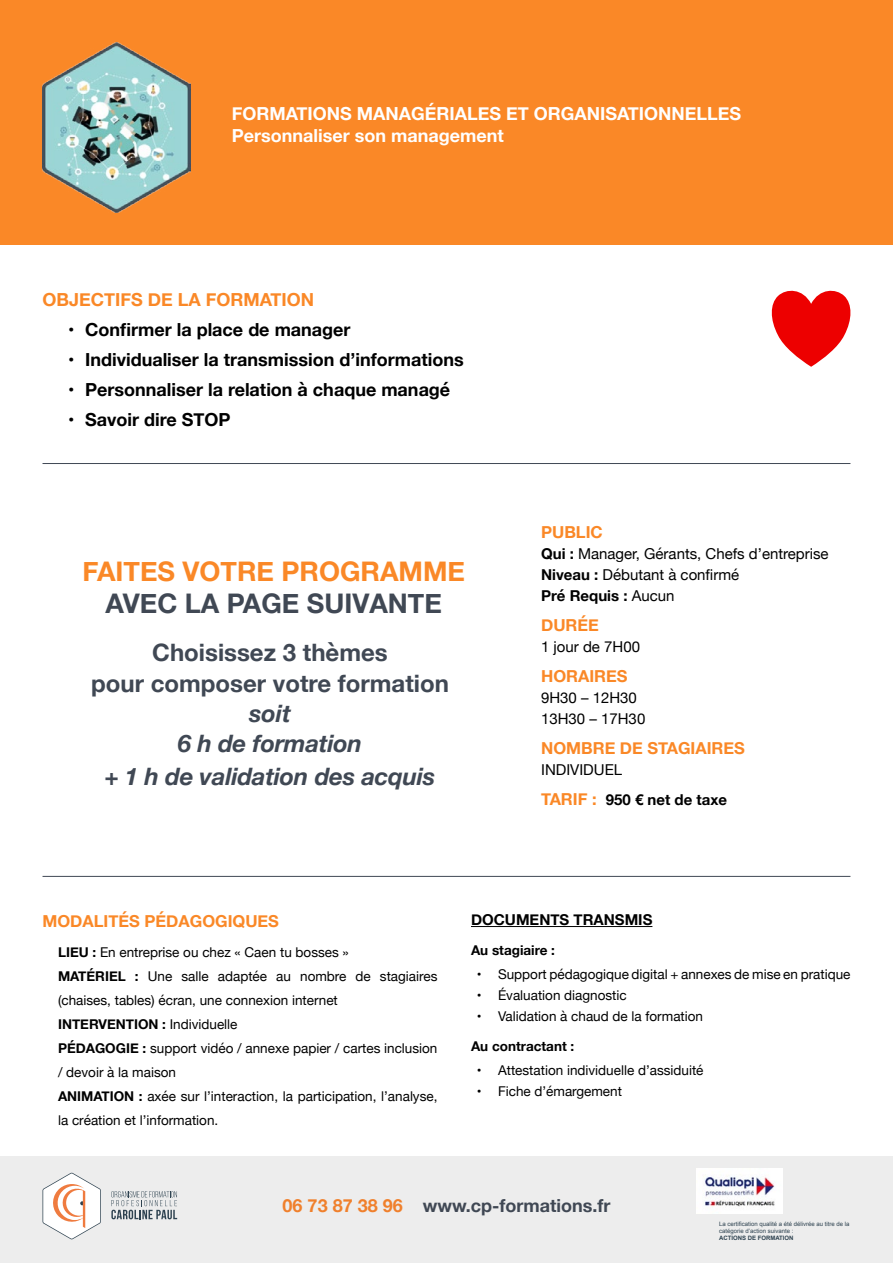
<style>
.page{position:relative;width:893px;height:1263px;background:#fff}
.page>*{position:absolute;margin:0;border:0;box-sizing:border-box;transform-origin:0 0}
.t1{font:700 27px "Helvetica Neue";color:#fa8827}
.t2{font:700 27px "Helvetica Neue";color:#404854}
.t3{font:700 24px/30.2px "Helvetica Neue";color:#404854;text-align:center}
.t4{font:italic 700 24px/30.2px "Helvetica Neue";letter-spacing:-.01em;color:#404854;text-align:center}
.t5{font:700 18px "Helvetica Neue";color:#000}
.t6{font:700 18px/21.6px "Helvetica Neue";color:#fff}
.t7{font:700 18px "Helvetica Neue";color:#404854}
.t8{font:700 18px "Helvetica Neue";color:#fa8827}
.t9{font:700 16.5px "Helvetica Neue";color:#fa8827}
.t10{font:15px/21px "Helvetica Neue";color:#000}
.t11{font:700 15px/30px "Helvetica Neue";color:#000}
.t12{font:13.5px/24px "Helvetica Neue";color:#000}
.t13{font:700 13.5px "Helvetica Neue";color:#000}
.t14{font:6px/7.2px "Arial";color:#2f4351}
.t15{font:700 6px "Arial";color:#2f4351}
.s1{font-weight:700}
.s2{font-weight:400}
.s3{font-size:16.5px;color:#fa8827}
.s4{color:#f0802c}
</style>
<div class="page">
<div style="left:0;top:0;width:893px;height:244px;background:#fa8827"></div>
<div style="left:0;top:1157px;width:893px;height:106px;background:#ededed"></div>
<img style="left:697px;top:1168px;width:85px;height:46px">
<svg style="left:43px;top:1172px;width:58px;height:67px"></svg>
<svg style="left:111px;top:1191px;width:66px;height:28px"></svg>
<img style="left:43px;top:43px;width:148px;height:170px">
<hr style="left:43px;top:463px;width:807px;height:1px;background:#404854">
<hr style="left:43px;top:876px;width:807px;height:1px;background:#404854">
<hr style="left:471px;top:926px;width:181px;height:1px;background:#000">
<svg style="left:772px;top:290px;width:78px;height:77px"></svg>
<h3 class="t6" style="left:232px;top:103px;width:511px">FORMATIONS MANAGÉRIALES ET ORGANISATIONNELLES<br>Personnaliser son management</h3>
<h3 class="t8" style="left:43px;top:285px;width:273px">OBJECTIFS DE LA FORMATION</h3>
<h3 class="t5" style="left:68px;top:315px;width:284px">• Confirmer la place de manager</h3>
<h3 class="t5" style="left:68px;top:345px;width:397px">• Individualiser la transmission d’informations</h3>
<h3 class="t5" style="left:68px;top:375px;width:384px">• Personnaliser la relation à chaque managé</h3>
<h3 class="t5" style="left:68px;top:405px;width:164px">• Savoir dire STOP</h3>
<h1 class="t1" style="left:83px;top:550px;width:384px">FAITES VOTRE PROGRAMME</h1>
<h1 class="t2" style="left:106px;top:582px;width:338px">AVEC LA PAGE SUIVANTE</h1>
<h2 class="t3" style="left:91px;top:638px;width:359px">Choisissez 3 thèmes<br>pour composer votre formation</h2>
<h2 class="t4" style="left:178px;top:699px;width:186px">soit<br>6 h de formation</h2>
<h2 class="t4" style="left:105px;top:762px;width:332px">+ 1 h de validation des acquis</h2>
<p class="t9" style="left:541px;top:519px;width:63px">PUBLIC</p>
<p class="t10" style="left:541px;top:544px;width:289px"><span class="s1">Qui :</span> Manager, Gérants, Chefs d’entreprise<br><span class="s1">Niveau :</span> Débutant à confirmé<br><span class="s1">Pré Requis :</span> Aucun</p>
<p class="t9" style="left:541px;top:612px;width:59px">DURÉE</p>
<p class="t10" style="left:541px;top:637px;width:100px">1 jour de 7H00</p>
<p class="t9" style="left:541px;top:663px;width:88px">HORAIRES</p>
<p class="t10" style="left:541px;top:688px;width:106px">9H30 – 12H30<br>13H30 – 17H30</p>
<p class="t9" style="left:541px;top:735px;width:205px">NOMBRE DE STAGIAIRES</p>
<p class="t11" style="left:541px;top:755px;width:187px"><span class="s2">INDIVIDUEL<br></span><span class="s3">TARIF :</span> 950 € net de taxe</p>
<p class="t9" style="left:43px;top:908px;width:238px">MODALITÉS PÉDAGOGIQUES</p>
<p class="t12" style="left:58px;top:940px;width:381px"><span class="s1">LIEU :</span> En entreprise ou chez « Caen tu bosses »<br><span class="s1">MATÉRIEL :</span> Une salle adaptée au nombre de stagiaires (chaises, tables) écran, une connexion internet <span class="s1">INTERVENTION :</span> Individuelle<br><span class="s1">PÉDAGOGIE :</span> support vidéo / annexe papier / cartes inclusion / devoir à la maison<br><span class="s1">ANIMATION :</span> axée sur l’interaction, la participation, l’analyse, la création et l’information.</p>
<p class="t11" style="left:471px;top:905px;width:183px">DOCUMENTS TRANSMIS</p>
<p class="t13" style="left:471px;top:940px;width:85px">Au stagiaire :</p>
<p class="t12" style="left:477px;top:963px;width:375px">• Support pédagogique digital + annexes de mise en pratique</p>
<p class="t12" style="left:477px;top:984px;width:152px">• Évaluation diagnostic</p>
<p class="t12" style="left:477px;top:1005px;width:228px">• Validation à chaud de la formation</p>
<p class="t13" style="left:471px;top:1036px;width:105px">Au contractant :</p>
<p class="t12" style="left:477px;top:1059px;width:228px">• Attestation individuelle d’assiduité</p>
<p class="t12" style="left:477px;top:1080px;width:147px">• Fiche d’émargement</p>
<h3 class="t7" style="left:283px;top:1192px;width:329px"><span class="s4">06 73 87 38 96</span> www.cp-formations.fr</h3>
<p class="t14" style="left:719px;top:1220px;width:132px">La certification qualité a été délivrée au titre de la catégorie d’action suivante :</p>
<p class="t15" style="left:719px;top:1234px;width:76px">ACTIONS DE FORMATION</p>
</div>
